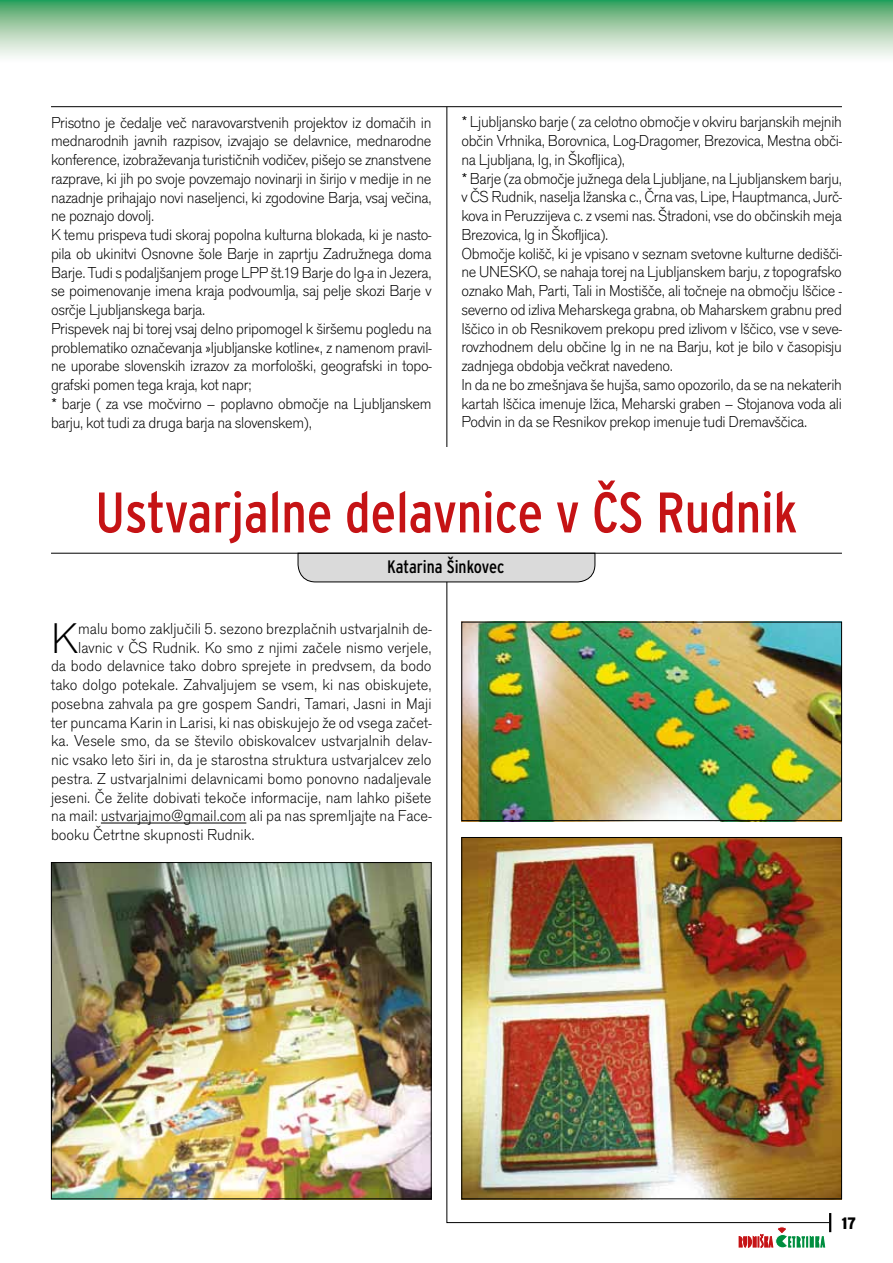
<style>
.page{position:relative;width:893px;height:1263px;background:#fff}
.page>*{position:absolute;margin:0;border:0;box-sizing:border-box;transform-origin:0 0}
.t1{font:57px "Interstate Cond";color:#c51315}
.t2{font:44.55px "Accius TEE Ligh";color:#000}
.t3{font:18px "Interstate Cond";color:#000}
.t4{font:16.5px/18.8px "Accius TEE Ligh";letter-spacing:-.02em;color:#000}
.t5{font:16.5px "Accius TEE Ligh";color:#000}
.t6{font:900 16.5px "Interstate Cond";color:#000}
</style>
<div class="page">
<svg style="left:0;top:0;width:893px;height:57px;background:#a1ceac"></svg>
<svg style="left:446px;top:107px;width:384px;height:1116px"></svg>
<hr style="left:51px;top:106px;width:791px;height:1px;background:#000">
<svg style="left:739px;top:1213px;width:92px;height:35px"></svg>
<hr style="left:101px;top:823px;width:145px;height:1px;background:#000">
<div style="left:51px;top:447px;width:791px;height:107px;background:#fff"></div>
<img style="left:53px;top:864px;width:377px;height:333px">
<div style="left:51px;top:862px;width:381px;height:337px;border:1px solid #000"></div>
<img style="left:463px;top:839px;width:377px;height:358px">
<div style="left:461px;top:837px;width:381px;height:362px;border:1px solid #000"></div>
<img style="left:463px;top:624px;width:377px;height:195px">
<div style="left:461px;top:622px;width:381px;height:199px;border:1px solid #000"></div>
<svg style="left:297px;top:552px;width:299px;height:31px;background:#cfcfcf"></svg>
<hr style="left:51px;top:553px;width:791px;height:1px;background:#000">
<p class="t4" style="left:51px;top:113px;width:382px">Prisotno je čedalje več naravovarstvenih projektov iz domačih in mednarodnih javnih razpisov, izvajajo se delavnice, mednarodne konference, izobraževanja turističnih vodičev, pišejo se znanstvene razprave, ki jih po svoje povzemajo novinarji in širijo v medije in ne nazadnje prihajajo novi naseljenci, ki zgodovine Barja, vsaj večina, ne poznajo dovolj.<br>K temu prispeva tudi skoraj popolna kulturna blokada, ki je nasto&shy;pila ob ukinitvi Osnovne šole Barje in zaprtju Zadružnega doma Barje. Tudi s podaljšanjem proge LPP št.19 Barje do Ig-a in Jezera, se poimenovanje imena kraja podvoumlja, saj pelje skozi Barje v osrčje Ljubljanskega barja.<br>Prispevek naj bi torej vsaj delno pripomogel k širšemu pogledu na problematiko označevanja »ljubljanske kotline«, z namenom pravil&shy;ne uporabe slovenskih izrazov za morfološki, geografski in topo&shy;grafski pomen tega kraja, kot napr;<br>* barje ( za vse močvirno – poplavno območje na Ljubljanskem barju, kot tudi za druga barja na slovenskem),</p>
<p class="t4" style="left:461px;top:113px;width:382px">* Ljubljansko barje ( za celotno območje v okviru barjanskih mejnih občin Vrhnika, Borovnica, Log-Dragomer, Brezovica, Mestna obči&shy;na Ljubljana, Ig, in Škofljica),<br>* Barje (za območje južnega dela Ljubljane, na Ljubljanskem barju, v ČS Rudnik, naselja Ižanska c., Črna vas, Lipe, Hauptmanca, Jurč&shy;kova in Peruzzijeva c. z vsemi nas. Štradoni, vse do občinskih meja Brezovica, Ig in Škofljica).<br>Območje kolišč, ki je vpisano v seznam svetovne kulturne dedišči&shy;ne UNESKO, se nahaja torej na Ljubljanskem barju, z topografsko oznako Mah, Parti, Tali in Mostišče, ali točneje na območju Iščice - severno od izliva Meharskega grabna, ob Maharskem grabnu pred Iščico in ob Resnikovem prekopu pred izlivom v Iščico, vse v seve&shy;rovzhodnem delu občine Ig in ne na Barju, kot je bilo v časopisju zadnjega obdobja večkrat navedeno.<br>In da ne bo zmešnjava še hujša, samo opozorilo, da se na nekaterih kartah Iščica imenuje Ižica, Meharski graben – Stojanova voda ali Podvin in da se Resnikov prekop imenuje tudi Dremavščica.</p>
<h1 class="t1" style="left:95px;top:480px;width:704px">Ustvarjalne delavnice v »S Rudnik</h1>
<p class="t3" style="left:387px;top:557px;width:119px">Katarina ©inkovec</p>
<h2 class="t2" style="left:51px;top:613px;width:29px">K</h2>
<p class="t5" style="left:78px;top:619px;width:355px">malu bomo zaključili 5. sezono brezplačnih ustvarjalnih de-</p>
<p class="t5" style="left:78px;top:638px;width:355px">lavnic v ČS Rudnik. Ko smo z njimi začele nismo verjele,</p>
<p class="t5" style="left:51px;top:657px;width:382px">da bodo delavnice tako dobro sprejete in predvsem, da bodo</p>
<p class="t5" style="left:51px;top:675px;width:382px">tako dolgo potekale. Zahvaljujem se vsem, ki nas obiskujete,</p>
<p class="t5" style="left:51px;top:694px;width:382px">posebna zahvala pa gre gospem Sandri, Tamari, Jasni in Maji</p>
<p class="t5" style="left:51px;top:713px;width:382px">ter puncama Karin in Larisi, ki nas obiskujejo že od vsega začet-</p>
<p class="t5" style="left:51px;top:732px;width:382px">ka. Vesele smo, da se število obiskovalcev ustvarjalnih delav-</p>
<p class="t5" style="left:51px;top:750px;width:382px">nic vsako leto širi in, da je starostna struktura ustvarjalcev zelo</p>
<p class="t5" style="left:51px;top:769px;width:382px">pestra. Z ustvarjalnimi delavnicami bomo ponovno nadaljevale</p>
<p class="t5" style="left:51px;top:788px;width:382px">jeseni. Če želite dobivati tekoče informacije, nam lahko pišete</p>
<p class="t5" style="left:51px;top:807px;width:382px">na mail: ustvarjajmo@gmail.com ali pa nas spremljajte na Face-</p>
<p class="t5" style="left:51px;top:825px;width:205px">booku Četrtne skupnosti Rudnik.</p>
<p class="t6" style="left:842px;top:1214px;width:16px">17</p>
</div>
